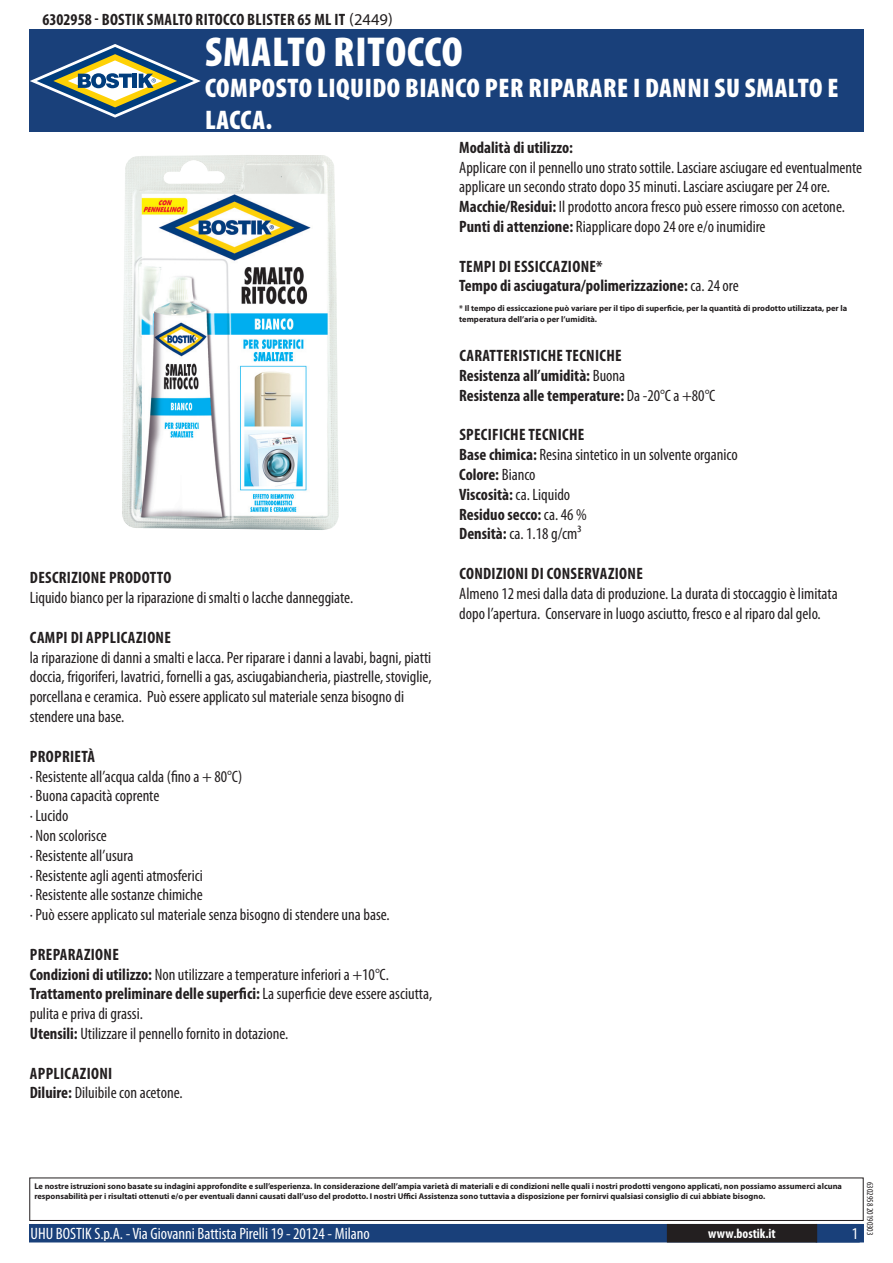
<style>
.page{position:relative;width:893px;height:1263px;background:#fff}
.page>*{position:absolute;margin:0;border:0;box-sizing:border-box;transform-origin:0 0}
.t1{font:900 condensed 42px "Myriad Pro";letter-spacing:.02em;color:#fff}
.t2{font:900 condensed 27px/32.4px "Myriad Pro";letter-spacing:.02em;color:#fff}
.t3{font:condensed 16.5px/19.8px "Myriad Pro";color:#231f20}
.t4{font:700 condensed 16.5px/19.8px "Myriad Pro";letter-spacing:.02em;color:#231f20}
.t5{font:condensed 16.5px "Myriad Pro";color:#fff}
.t6{font:700 condensed 13.5px "Myriad Pro";color:#fff}
.t7{font:condensed 9px "Myriad Pro";color:#231f20}
.t8{font:700 8.4px/10.1px "Myriad Pro";color:#231f20}
.s1{font-weight:400;font-stretch:normal}
.s2{font-weight:700}
.s3{font-weight:400}
</style>
<div class="page">
<div style="left:30px;top:1225px;width:833px;height:17px;background:#19407a"></div>
<div style="left:29px;top:1224px;width:835px;height:18px;border:2px solid #19407a"></div>
<div style="left:816px;top:1224px;width:44px;height:18px;border:2px solid #19407a"></div>
<div style="left:668px;top:1225px;width:148px;height:17px;background:#231f20"></div>
<div style="left:667px;top:1224px;width:150px;height:18px;border:2px solid #231f20"></div>
<div style="left:29px;top:1177px;width:835px;height:44px;border:1px solid #231f20"></div>
<div style="left:30px;top:30px;width:834px;height:102px;background:#19407a"></div>
<svg style="left:30px;top:44px;width:171px;height:74px"></svg>
<img style="left:122px;top:155px;width:215px;height:375px">
<p class="t4" style="left:43px;top:9px;width:352px">6302958 - Bostik Smalto Ritocco Blister 65 ml IT <span class="s1">(2449)</span></p>
<h1 class="t1" style="left:205px;top:25px;width:259px">SMALTO RITOCCO</h1>
<h2 class="t2" style="left:205px;top:71px;width:635px">COMPOSTO LIQUIDO BIANCO PER RIPARARE I DANNI SU SMALTO E<br>LACCA.</h2>
<p class="t4" style="left:30px;top:568px;width:143px">Descrizione prodotto</p>
<p class="t3" style="left:30px;top:588px;width:325px">Liquido bianco per la riparazione di smalti o lacche danneggiate.</p>
<p class="t4" style="left:30px;top:627px;width:143px">Campi di applicazione</p>
<p class="t3" style="left:30px;top:647px;width:403px">la riparazione di danni a smalti e lacca. Per riparare i danni a lavabi, bagni, piatti doccia, frigoriferi, lavatrici, fornelli a gas, asciugabiancheria, piastrelle, stoviglie, porcellana e ceramica. Può essere applicato sul materiale senza bisogno di stendere una base.</p>
<p class="t4" style="left:30px;top:746px;width:67px">Proprietà</p>
<p class="t3" style="left:30px;top:766px;width:362px">· Resistente all’acqua calda (fino a + 80°C)<br>· Buona capacità coprente<br>· Lucido<br>· Non scolorisce<br>· Resistente all’usura<br>· Resistente agli agenti atmosferici<br>· Resistente alle sostanze chimiche<br>· Può essere applicato sul materiale senza bisogno di stendere una base.</p>
<p class="t3" style="left:30px;top:944px;width:404px"><span class="s2">Preparazione<br>Condizioni di utilizzo:</span> Non utilizzare a temperature inferiori a +10°C.<br><span class="s2">Trattamento preliminare delle superfici:</span> La superficie deve essere asciutta, pulita e priva di grassi.<br><span class="s2">Utensili:</span> Utilizzare il pennello fornito in dotazione.</p>
<p class="t4" style="left:30px;top:1063px;width:154px">Applicazioni<br>Diluire: <span class="s3">Diluibile con acetone.</span></p>
<p class="t4" style="left:459px;top:137px;width:115px">Modalità di utilizzo:</p>
<p class="t3" style="left:459px;top:157px;width:404px">Applicare con il pennello uno strato sottile. Lasciare asciugare ed eventualmente applicare un secondo strato dopo 35 minuti. Lasciare asciugare per 24 ore.<br><span class="s2">Macchie/Residui:</span> Il prodotto ancora fresco può essere rimosso con acetone.<br><span class="s2">Punti di attenzione:</span> Riapplicare dopo 24 ore e/o inumidire</p>
<p class="t4" style="left:459px;top:256px;width:281px">Tempi di essiccazione*<br>Tempo di asciugatura/polimerizzazione: <span class="s3">ca. 24 ore</span></p>
<p class="t8" style="left:459px;top:303px;width:389px">* Il tempo di essiccazione può variare per il tipo di superficie, per la quantità di prodotto utilizzata, per la temperatura dell’aria o per l’umidità.</p>
<p class="t4" style="left:459px;top:345px;width:258px">Caratteristiche Tecniche<br>Resistenza all’umidità: <span class="s3">Buona<br></span>Resistenza alle temperature: <span class="s3">Da -20°C a +80°C</span></p>
<p class="t3" style="left:459px;top:425px;width:280px"><span class="s2">Specifiche tecniche<br>Base chimica:</span> Resina sintetico in un solvente organico<br><span class="s2">Colore:</span> Bianco<br><span class="s2">Viscosità:</span> ca. Liquido<br><span class="s2">Residuo secco:</span> ca. 46 %<br><span class="s2">Densità:</span> ca. 1.18 g/cm³</p>
<p class="t4" style="left:459px;top:563px;width:185px">Condizioni di conservazione</p>
<p class="t3" style="left:459px;top:583px;width:380px">Almeno 12 mesi dalla data di produzione. La durata di stoccaggio è limitata dopo l’apertura. Conservare in luogo asciutto, fresco e al riparo dal gelo.</p>
<p class="t8" style="left:34px;top:1181px;width:809px">Le nostre istruzioni sono basate su indagini approfondite e sull’esperienza. In considerazione dell’ampia varietà di materiali e di condizioni nelle quali i nostri prodotti vengono applicati, non possiamo assumerci alcuna responsabilità per i risultati ottenuti e/o per eventuali danni causati dall’uso del prodotto. I nostri Uffici Assistenza sono tuttavia a disposizione per fornirvi qualsiasi consiglio di cui abbiate bisogno.</p>
<p class="t5" style="left:31px;top:1224px;width:341px">UHU BOSTIK S.p.A. - Via Giovanni Battista Pirelli 19 - 20124 - Milano</p>
<p class="t6" style="left:708px;top:1225px;width:69px">www.bostik.it</p>
<p class="t5" style="left:852px;top:1224px;width:8px">1</p>
<p class="t7" style="left:875px;top:1182px;width:55px;rotate:90deg">6302958 20190303</p>
</div>
